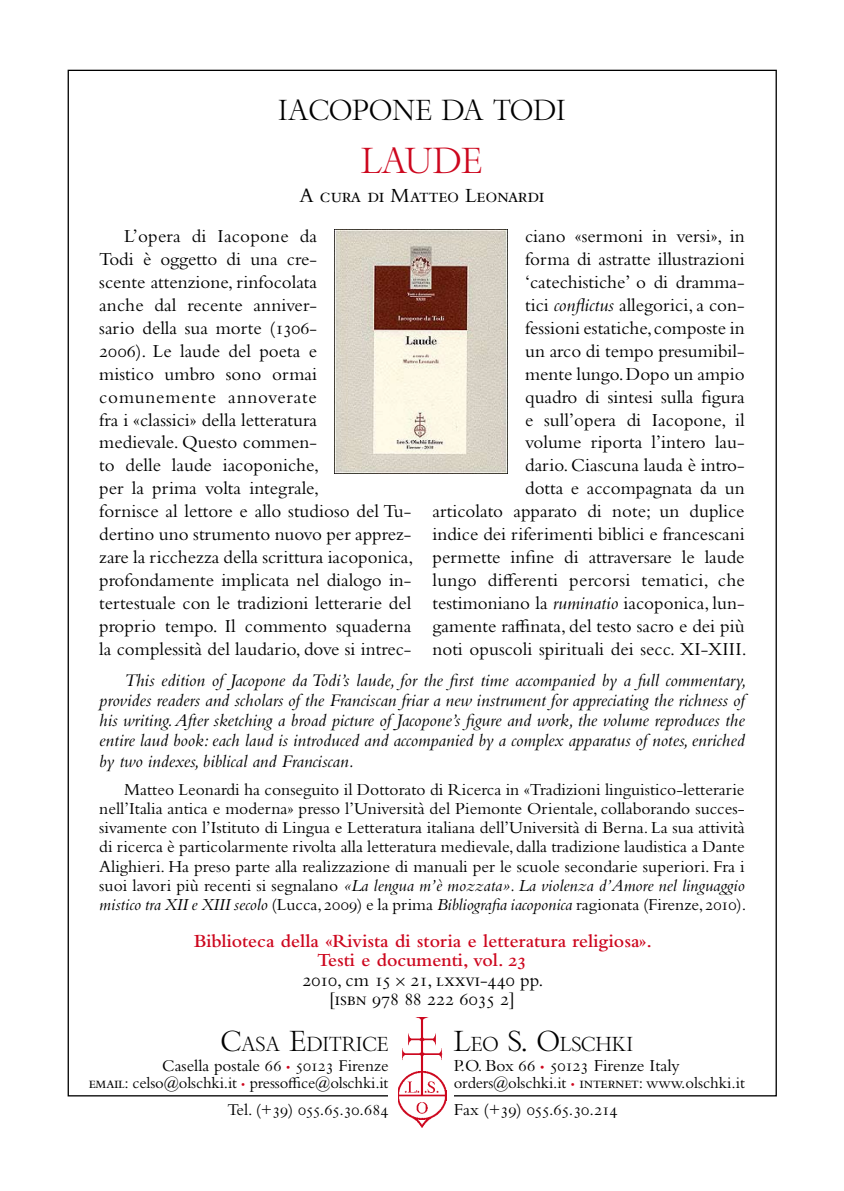
<style>
.page{position:relative;width:844px;height:1191px;background:#fff}
.page>*{position:absolute;margin:0;border:0;box-sizing:border-box;transform-origin:0 0}
.t1{font:35px "Bembo Titling MT Std";letter-spacing:-.02em;color:#cd071e}
.t2{font:28px "Bembo Titling MT Std";color:#000}
.t3{font:21px "Bembo Std";letter-spacing:-.02em;color:#000}
.t4{font:19.6px "Bembo Titling MT Std";color:#000}
.t5{font:600 19.25px/19.2px "Bembo Std";color:#cd071e;text-align:center}
.t6{font:19.07px/22.9px "Bembo Std";color:#000}
.t7{font:italic 18.38px/20.1px "Bembo Std";color:#000;text-align:justify}
.t8{font:17.5px/19.2px "Bembo Std";color:#000;text-align:justify}
.t9{font:17.5px "Bembo Std";letter-spacing:-.025em;color:#000}
.t10{font:17.15px "Bembo Std";letter-spacing:-.005em;color:#000}
.t11{font:17.15px "Bembo Std";letter-spacing:-.025em;color:#000}
.t12{font:16.62px "Bembo Std";letter-spacing:-.01em;color:#000}
.s1{font-style:italic}
.s2{font-weight:400;color:#000}
.s3{font-family:"Bembo Cost";font-weight:400;color:#000}
.s4{font-size:28px}
.s5{font-size:11.9px;color:#cd071e}
.s6{font-size:11.38px;color:#cd071e}
.s7{font-size:12.25px;color:#cd071e}
</style>
<div class="page">
<img style="left:398px;top:1017px;width:48px;height:110px">
<img style="left:334px;top:229px;width:173px;height:244px">
<h2 class="t2" style="left:278px;top:93px;width:289px">IACOPONE DA TODI</h2>
<h1 class="t1" style="left:361px;top:140px;width:123px">LAUDE</h1>
<p class="t3" style="left:299px;top:183px;width:247px">A cura di Matteo Leonardi</p>
<p class="t6" style="left:99px;top:224px;width:315px;text-indent:25px">L’opera di Iacopone da<br>Todi è oggetto di una cre-<br>scente attenzione, rinfocolata<br>anche dal recente anniver-<br>sario della sua morte (1306-<br>2006). Le laude del poeta e<br>mistico umbro sono ormai comunemente annoverate<br>fra i «classici» della letteratura<br>medievale. Questo commen-<br>to delle laude iacoponiche,<br>per la prima volta integrale,<br>fornisce al lettore e allo studioso del Tu&shy;dertino uno strumento nuovo per apprez&shy;zare la ricchezza della scrittura iacoponica, profondamente implicata nel dialogo in&shy;tertestuale con le tradizioni letterarie del proprio tempo. Il commento squaderna la complessità del laudario, dove si intrec-</p>
<p class="t6" style="left:432px;top:224px;width:315px;text-align:right">ciano «sermoni in versi», in<br>forma di astratte illustrazioni ‘catechistiche’ o di dramma-<br>tici <span class="s1">conflictus</span> allegorici, a con-<br>fessioni estatiche, composte in<br>un arco di tempo presumibil-<br>mente lungo. Dopo un ampio<br>quadro di sintesi sulla figura<br>e sull’opera di Iacopone, il<br>volume riporta l’intero lau-<br>dario. Ciascuna lauda è intro-<br>dotta e accompagnata da un<br>articolato apparato di note; un duplice indice dei riferimenti biblici e francescani permette infine di attraversare le laude lungo differenti percorsi tematici, che testimoniano la <span class="s1">ruminatio</span> iacoponica, lun&shy;gamente raffinata, del testo sacro e dei più noti opuscoli spirituali dei secc. XI-XIII.</p>
<p class="t7" style="left:99px;top:670px;width:648px;text-indent:25px">This edition of Jacopone da Todi’s laude, for the first time accompanied by a full commentary, provides readers and scholars of the Franciscan friar a new instrument for appreciating the richness of his writing. After sketching a broad picture of Jacopone’s figure and work, the volume reproduces the entire laud book: each laud is introduced and accompanied by a complex apparatus of notes, enriched by two indexes, biblical and Franciscan.</p>
<p class="t8" style="left:99px;top:779px;width:648px;text-indent:25px">Matteo Leonardi ha conseguito il Dottorato di Ricerca in «Tradizioni linguistico-letterarie nell’Italia antica e moderna» presso l’Università del Piemonte Orientale, collaborando succes&shy;sivamente con l’Istituto di Lingua e Letteratura italiana dell’Università di Berna. La sua attività di ricerca è particolarmente rivolta alla letteratura medievale, dalla tradizione laudistica a Dante Alighieri. Ha preso parte alla realizzazione di manuali per le scuole secondarie superiori. Fra i suoi lavori più recenti si segnalano <span class="s1">«La lengua m’è mozzata». La violenza d’Amore nel linguaggio mistico tra XII e XIII secolo</span> (Lucca, 2009) e la prima <span class="s1">Bibliografia iacoponica</span> ragionata (Firenze, 2010).</p>
<p class="t5" style="left:194px;top:931px;width:459px">Biblioteca della «Rivista di storia e letteratura religiosa».<br>Testi e documenti, vol. 23<br><span class="s2">2010, cm 15</span> <span class="s3">¥</span> <span class="s2">21, lxxvi-440 pp.<br>[isbn 978 88 222 6035 2]</span></p>
<p class="t4" style="left:221px;top:1031px;width:169px"><span class="s4">C</span>ASA <span class="s4">E</span>DITRICE</p>
<p class="t10" style="left:162px;top:1055px;width:228px">Casella postale 66 <span class="s5">•</span> 50123 Firenze</p>
<p class="t12" style="left:89px;top:1073px;width:301px">email: celso@olschki.it <span class="s6">•</span> pressoffice@olschki.it</p>
<p class="t11" style="left:227px;top:1099px;width:162px">Tel. (+39) 055.65.30.684</p>
<p class="t4" style="left:453px;top:1031px;width:181px"><span class="s4">L</span>EO <span class="s4">S. O</span>LSCHKI</p>
<p class="t8" style="left:453px;top:1055px;width:227px">P.O. Box 66 <span class="s7">•</span> 50123 Firenze Italy</p>
<p class="t12" style="left:453px;top:1073px;width:293px">orders@olschki.it <span class="s6">•</span> internet: www.olschki.it</p>
<p class="t9" style="left:453px;top:1098px;width:165px">Fax (+39) 055.65.30.214</p>
</div>
